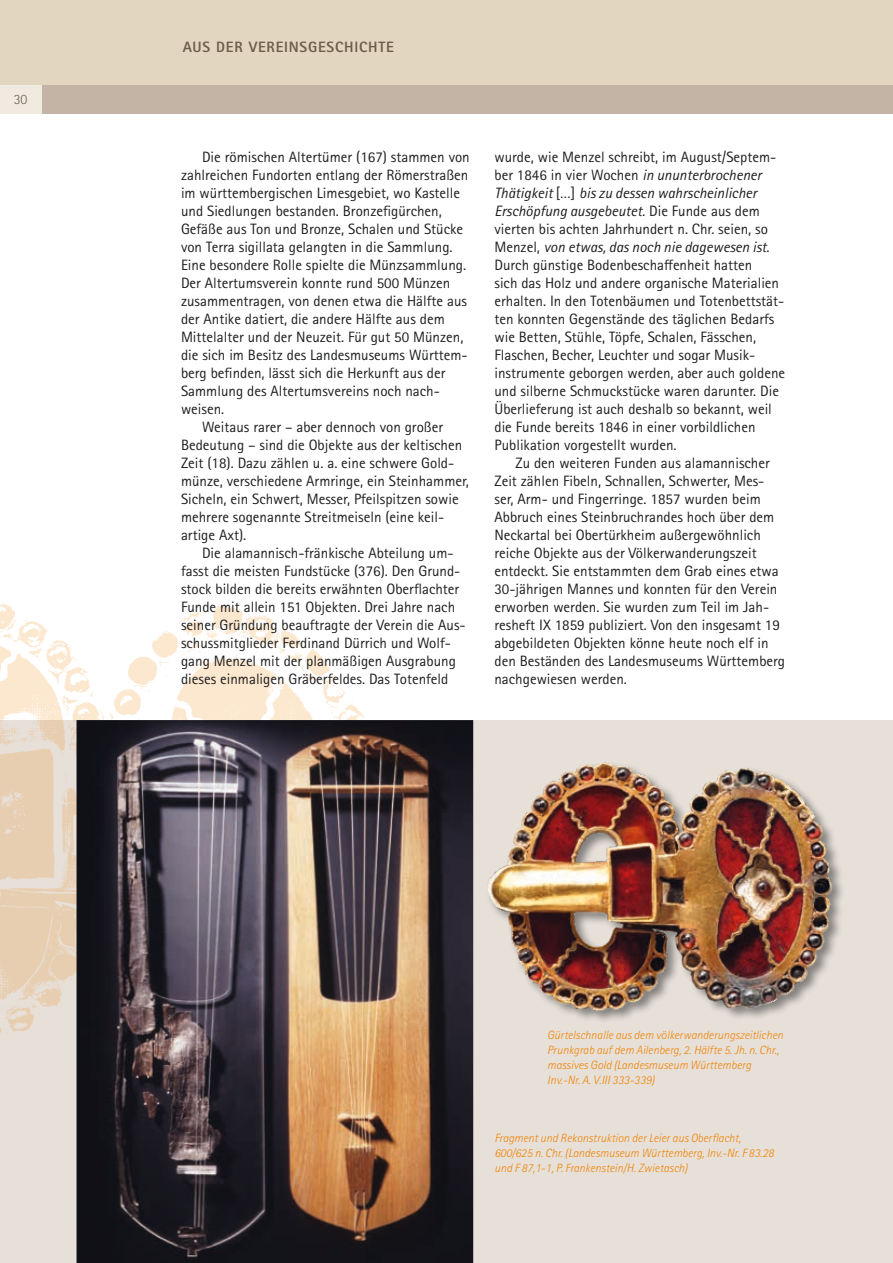
<style>
.page{position:relative;width:893px;height:1263px;background:#fff}
.page>*{position:absolute;margin:0;border:0;box-sizing:border-box;transform-origin:0 0}
.t1{font:15px/18px "Rotis Sans Serif Pro";color:#1d1e1f}
.t2{font:800 15px "Rotis Sans Serif Pro";letter-spacing:.05em;color:#6e5d4c}
.t3{font:300 14.25px "Rotis Sans Serif Pro";color:#6e5d4c}
.t4{font:italic 300 12px/15px "Rotis Sans Serif Pro";color:#f08405}
.s1{font-style:italic}
</style>
<div class="page">
<div style="left:0;top:720px;width:893px;height:543px;background:#e7e0d9"></div>
<div style="left:0;top:0;width:893px;height:108px;background:#e3d6c0"></div>
<div style="left:0;top:85px;width:893px;height:29px;background:#c4b4a5"></div>
<div style="left:0;top:85px;width:41px;height:29px;background:#f0eae0"></div>
<img style="left:473px;top:738px;width:369px;height:288px">
<img style="left:0;top:602px;width:365px;height:480px">
<img style="left:77px;top:720px;width:396px;height:543px">
<p class="t3" style="left:14px;top:91px;width:15px">30</p>
<p class="t2" style="left:183px;top:37px;width:213px">AUS DER VEREINSGESCHICHTE</p>
<p class="t1" style="left:202px;top:148px;width:269px">Die römischen Altertümer (167) stammen von</p>
<p class="t1" style="left:181px;top:166px;width:289px">zahlreichen Fundorten entlang der Römerstraßen</p>
<p class="t1" style="left:181px;top:184px;width:281px">im württembergischen Limesgebiet, wo Kastelle</p>
<p class="t1" style="left:181px;top:202px;width:262px">und Siedlungen bestanden. Bronzefigürchen,</p>
<p class="t1" style="left:181px;top:220px;width:284px">Gefäße aus Ton und Bronze, Schalen und Stücke</p>
<p class="t1" style="left:181px;top:238px;width:273px">von Terra sigillata gelangten in die Sammlung.</p>
<p class="t1" style="left:181px;top:256px;width:287px">Eine besondere Rolle spielte die Münzsammlung.</p>
<p class="t1" style="left:181px;top:274px;width:271px">Der Altertumsverein konnte rund 500 Münzen</p>
<p class="t1" style="left:181px;top:292px;width:288px">zusammentragen, von denen etwa die Hälfte aus</p>
<p class="t1" style="left:181px;top:310px;width:265px">der Antike datiert, die andere Hälfte aus dem</p>
<p class="t1" style="left:181px;top:328px;width:284px">Mittelalter und der Neuzeit. Für gut 50 Münzen,</p>
<p class="t1" style="left:181px;top:346px;width:288px">die sich im Besitz des Landesmuseums Württem-</p>
<p class="t1" style="left:181px;top:364px;width:266px">berg befinden, lässt sich die Herkunft aus der</p>
<p class="t1" style="left:181px;top:382px;width:260px">Sammlung des Altertumsvereins noch nach-</p>
<p class="t1" style="left:181px;top:400px;width:45px">weisen.</p>
<p class="t1" style="left:202px;top:418px;width:243px">Weitaus rarer – aber dennoch von großer</p>
<p class="t1" style="left:181px;top:436px;width:283px">Bedeutung – sind die Objekte aus der keltischen</p>
<p class="t1" style="left:181px;top:454px;width:275px">Zeit (18). Dazu zählen u. a. eine schwere Gold-</p>
<p class="t1" style="left:181px;top:472px;width:289px">münze, verschiedene Armringe, ein Steinhammer,</p>
<p class="t1" style="left:181px;top:490px;width:279px">Sicheln, ein Schwert, Messer, Pfeilspitzen sowie</p>
<p class="t1" style="left:181px;top:508px;width:265px">mehrere sogenannte Streitmeiseln (eine keil-</p>
<p class="t1" style="left:181px;top:526px;width:67px">artige Axt).</p>
<p class="t1" style="left:202px;top:544px;width:253px">Die alamannisch-fränkische Abteilung um-</p>
<p class="t1" style="left:181px;top:562px;width:281px">fasst die meisten Fundstücke (376). Den Grund-</p>
<p class="t1" style="left:181px;top:580px;width:280px">stock bilden die bereits erwähnten Oberflachter</p>
<p class="t1" style="left:181px;top:598px;width:276px">Funde mit allein 151 Objekten. Drei Jahre nach</p>
<p class="t1" style="left:181px;top:616px;width:286px">seiner Gründung beauftragte der Verein die Aus-</p>
<p class="t1" style="left:181px;top:634px;width:271px">schussmitglieder Ferdinand Dürrich und Wolf-</p>
<p class="t1" style="left:181px;top:652px;width:276px">gang Menzel mit der planmäßigen Ausgrabung</p>
<p class="t1" style="left:181px;top:670px;width:269px">dieses einmaligen Gräberfeldes. Das Totenfeld</p>
<p class="t1" style="left:494px;top:148px;width:292px">wurde, wie Menzel schreibt, im August/Septem&shy;ber 1846 in vier Wochen <span class="s1">in ununterbrochener Thätigkeit</span> […] <span class="s1">bis zu dessen wahrscheinlicher Erschöpfung ausgebeutet.</span> Die Funde aus dem vierten bis achten Jahrhundert n. Chr. seien, so Menzel, <span class="s1">von etwas, das noch nie dagewesen ist</span>.<br>Durch günstige Bodenbeschaffenheit hatten<br>sich das Holz und andere organische Materialien erhalten. In den Totenbäumen und Totenbettstät&shy;ten konnten Gegenstände des täglichen Bedarfs wie Betten, Stühle, Töpfe, Schalen, Fässchen, Flaschen, Becher, Leuchter und sogar Musik&shy;instrumente geborgen werden, aber auch goldene und silberne Schmuckstücke waren darunter. Die Überlieferung ist auch deshalb so bekannt, weil die Funde bereits 1846 in einer vorbildlichen Publikation vorgestellt wurden.</p>
<p class="t1" style="left:494px;top:454px;width:292px;text-indent:21px">Zu den weiteren Funden aus alamannischer Zeit zählen Fibeln, Schnallen, Schwerter, Mes&shy;ser, Arm- und Fingerringe. 1857 wurden beim Abbruch eines Steinbruchrandes hoch über dem Neckartal bei Obertürkheim außergewöhnlich reiche Objekte aus der Völkerwanderungszeit entdeckt. Sie entstammten dem Grab eines etwa 30-jährigen Mannes und konnten für den Verein erworben werden. Sie wurden zum Teil im Jah&shy;resheft IX 1859 publiziert. Von den insgesamt 19 abgebildeten Objekten könne heute noch elf in den Beständen des Landesmuseums Württemberg nachgewiesen werden.</p>
<p class="t4" style="left:547px;top:1027px;width:238px">Gürtelschnalle aus dem völkerwanderungszeitlichen Prunkgrab auf dem Ailenberg, 2. Hälfte 5. Jh. n. Chr., massives Gold (Landesmuseum Württemberg Inv.-Nr. A. V.III 333-339)</p>
<p class="t4" style="left:494px;top:1130px;width:281px">Fragment und Rekonstruktion der Leier aus Oberflacht,<br>600/625 n. Chr. (Landesmuseum Württemberg, Inv.-Nr. F 83.28 und F 87,1-1, P. Frankenstein/H. Zwietasch)</p>
</div>
